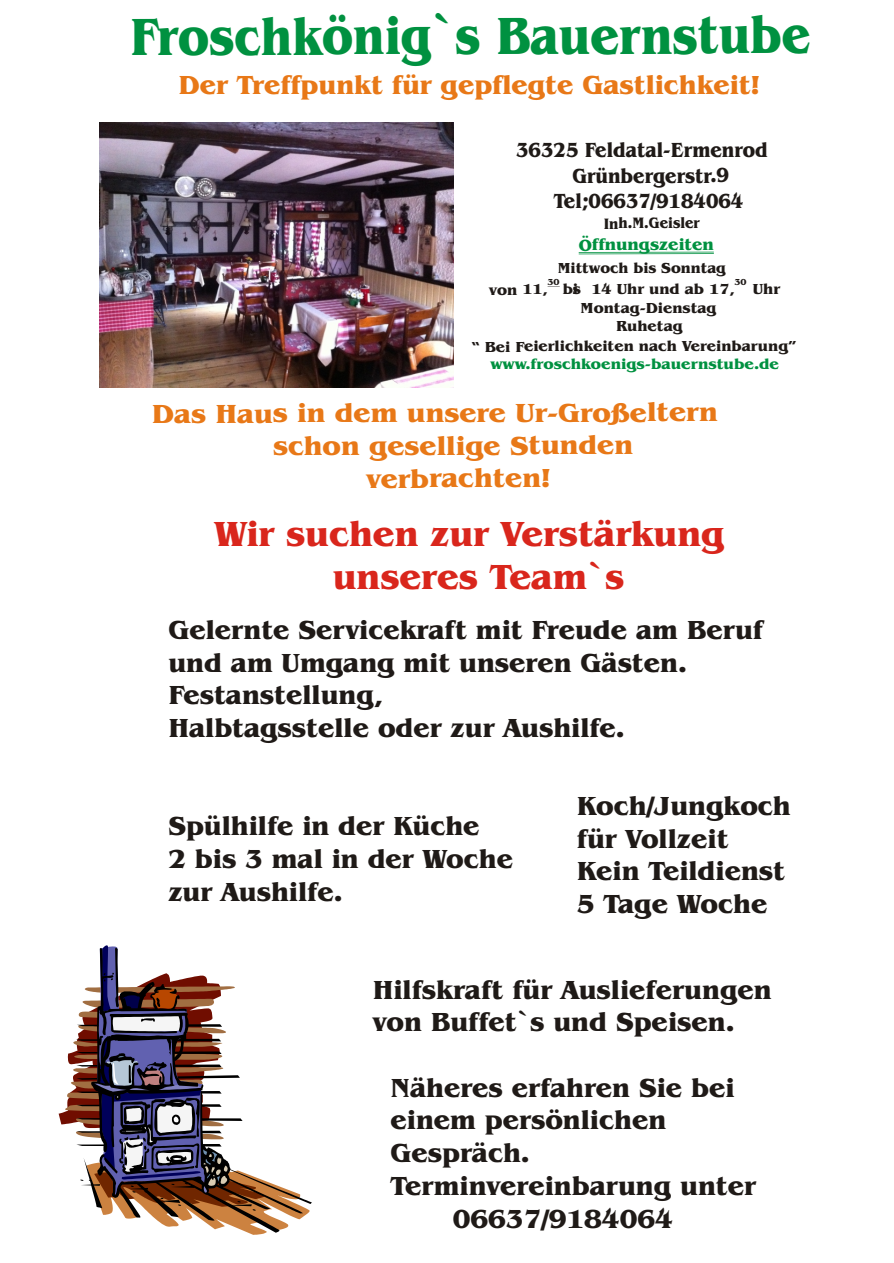
<style>
.page{position:relative;width:894px;height:1263px;background:#fff}
.page>*{position:absolute;margin:0;border:0;box-sizing:border-box;transform-origin:0 0}
.t1{font:700 54px "Benguiat Bk BT";letter-spacing:-.005em;color:#009140;scale:.88 1}
.t2{font:700 36px/43.7px "Benguiat Bk BT";color:#d9261c;text-align:center}
.t3{font:700 27px/32.7px "Benguiat Bk BT";color:#1f1a17}
.t4{font:700 27px "Benguiat Bk BT";color:#e87817;scale:1.05 1}
.t5{font:700 27px "Benguiat Bk BT";color:#e87817}
.t6{font:700 21.15px "Benguiat Bk BT";letter-spacing:-.005em;color:#1f1a17;scale:.9 1}
.t7{font:700 16.8px "Benguiat Bk BT";color:#009140}
.t8{font:700 15.6px "Benguiat Bk BT";letter-spacing:-.005em;color:#1f1a17;scale:.9 1}
.t9{font:700 15px/18.1px "Benguiat Bk BT";color:#1f1a17;text-align:center}
.t10{font:700 15px "Benguiat Bk BT";color:#009140;scale:1.05 1}
.t11{font:700 9px "Benguiat Bk BT";color:#1f1a17}
</style>
<div class="page">
<svg style="left:59px;top:945px;width:253px;height:290px"></svg>
<img style="left:99px;top:123px;width:355px;height:264px">
<hr style="left:579px;top:252px;width:135px;height:1px;background:#009140">
<hr style="left:579px;top:253px;width:135px;height:1px;background:#009140">
<svg style="left:548px;top:286px;width:12px;height:1px"></svg>
<h1 class="t1" style="left:130px;top:13px;width:775px">Froschkönig`s Bauernstube</h1>
<p class="t5" style="left:179px;top:73px;width:583px">Der Treffpunkt für gepflegte Gastlichkeit!</p>
<p class="t6" style="left:516px;top:141px;width:281px">36325 Feldatal-Ermenrod</p>
<p class="t6" style="left:572px;top:167px;width:176px">Grünbergerstr.9</p>
<p class="t6" style="left:554px;top:192px;width:212px">Tel;06637/9184064</p>
<p class="t8" style="left:604px;top:217px;width:108px">Inh.M.Geisler</p>
<p class="t7" style="left:579px;top:238px;width:137px">Öffnungszeiten</p>
<p class="t9" style="left:558px;top:260px;width:170px">Mittwoch bis Sonntag</p>
<p class="t11" style="left:548px;top:279px;width:14px">30</p>
<p class="t11" style="left:735px;top:278px;width:14px">30</p>
<p class="t9" style="left:489px;top:281px;width:292px">von 11, bsi 14 Uhr und ab 17, Uhr</p>
<p class="t9" style="left:581px;top:300px;width:137px">Montag-Dienstag<br>Ruhetag</p>
<p class="t9" style="left:471px;top:338px;width:327px">“ Bei Feierlichkeiten nach Vereinbarung”</p>
<p class="t10" style="left:491px;top:357px;width:276px">www.froschkoenigs-bauernstube.de</p>
<p class="t4" style="left:152px;top:401px;width:541px">Das Haus in dem unsere Ur-Großeltern</p>
<p class="t4" style="left:273px;top:434px;width:344px">schon gesellige Stunden</p>
<p class="t4" style="left:366px;top:467px;width:177px">verbrachten!</p>
<h2 class="t2" style="left:214px;top:514px;width:512px">Wir suchen zur Verstärkung unseres Team`s</h2>
<p class="t3" style="left:168px;top:616px;width:596px">Gelernte Servicekraft mit Freude am Beruf und am Umgang mit unseren Gästen.<br>Festanstellung,<br>Halbtagsstelle oder zur Aushilfe.</p>
<p class="t3" style="left:168px;top:812px;width:346px">Spülhilfe in der Küche<br>2 bis 3 mal in der Woche zur Aushilfe.</p>
<p class="t3" style="left:577px;top:792px;width:215px">Koch/Jungkoch für Vollzeit<br>Kein Teildienst<br>5 Tage Woche</p>
<p class="t3" style="left:373px;top:975px;width:400px">Hilfskraft für Auslieferungen von Buffet`s und Speisen.</p>
<p class="t3" style="left:391px;top:1073px;width:346px">Näheres erfahren Sie bei</p>
<p class="t3" style="left:391px;top:1106px;width:277px">einem persönlichen</p>
<p class="t3" style="left:391px;top:1139px;width:141px">Gespräch.</p>
<p class="t3" style="left:391px;top:1171px;width:367px">Terminvereinbarung unter</p>
<p class="t3" style="left:453px;top:1204px;width:222px">06637/9184064</p>
</div>
